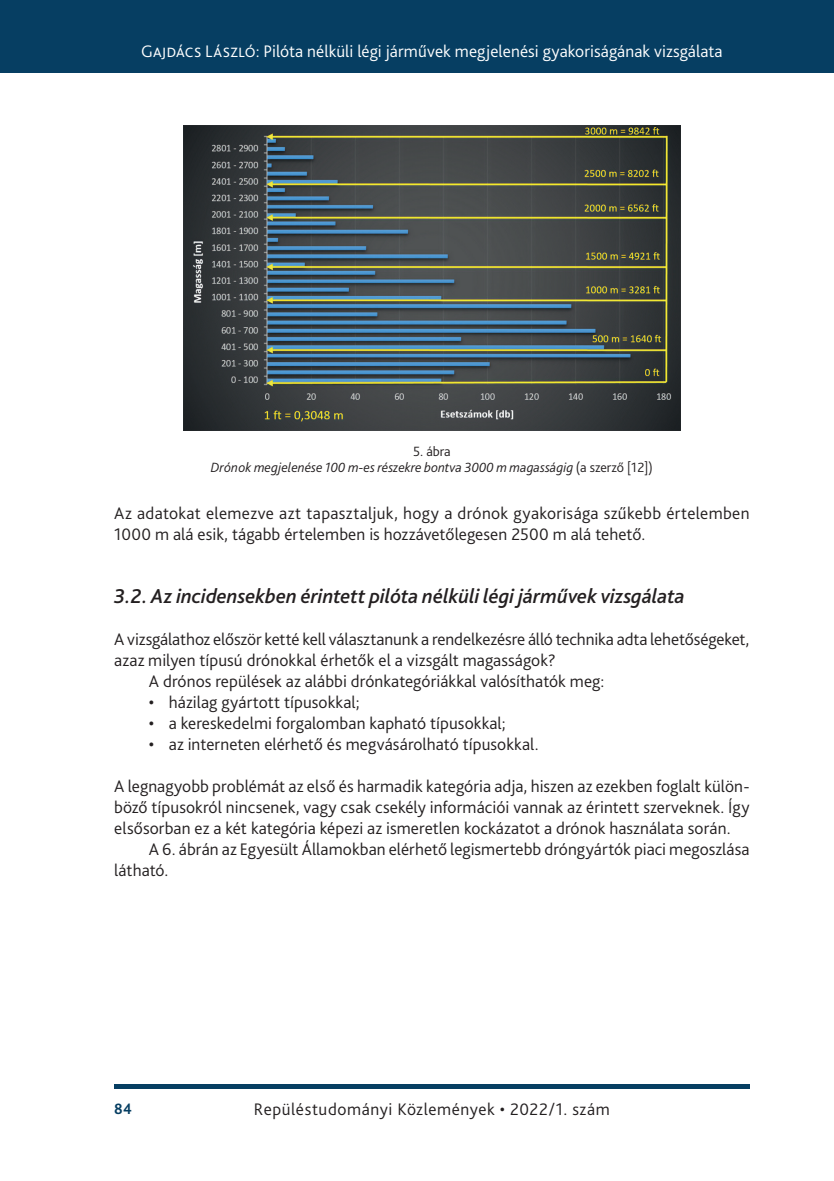
<style>
.page{position:relative;width:834px;height:1181px;background:#fff}
.page>*{position:absolute;margin:0;border:0;box-sizing:border-box;transform-origin:0 0}
._1_1_1__Head_italic{font:italic 500 21px "Bliss Pro";letter-spacing:-.005em;color:#231f20}
._2__Body_1st_paragra{font:300 17.5px/21px "Bliss Pro";letter-spacing:.005em;color:#231f20}
._1__Body{font:300 17.5px/21px "Bliss Pro";letter-spacing:.005em;color:#231f20}
.t1{font:300 17.5px "Bliss Pro";letter-spacing:.005em;color:#fff}
._2__Body_1st_paragra-2{font:300 17.5px "Bliss Pro";letter-spacing:.03em;color:#231f20}
.t2{font:700 15.75px "Bliss Pro";color:#063e62;scale:.95 1}
.Ábra__képalárás{font:italic 300 14px "Bliss Pro";color:#231f20}
.Ábra_címe{font:300 14px "Bliss Pro";color:#231f20}
.s1{font-style:normal}
.s2{font-weight:400}
</style>
<div class="page">
<div style="left:0;top:0;width:833px;height:73px;background:#063e62"></div>
<hr style="left:833px;top:0;width:1px;height:73px;background:#063e62">
<div style="left:114px;top:1084px;width:635px;height:5px;background:#063e62"></div>
<img style="left:184px;top:126px;width:496px;height:304px">
<p class="t1" style="left:141px;top:41px;width:583px">Gajdács László: Pilóta nélküli légi járművek megjelenési gyakoriságának vizsgálata</p>
<p class="Ábra_címe" style="left:413px;top:443px;width:39px">5. ábra</p>
<p class="Ábra__képalárás" style="left:211px;top:459px;width:443px">Drónok megjelenése 100 m-es részekre bontva 3000 m magasságig <span class="s1">(a szerző [12])</span></p>
<p class="_2__Body_1st_paragra" style="left:114px;top:502px;width:636px">Az adatokat elemezve azt tapasztaljuk, hogy a drónok gyakorisága szűkebb értelemben<br>1000 m alá esik, tágabb értelemben is hozzávetőlegesen 2500 m alá tehető.</p>
<p class="_1_1_1__Head_italic" style="left:114px;top:583px;width:572px">3.2. Az incidensekben érintett pilóta nélküli légi járművek vizsgálata</p>
<p class="_2__Body_1st_paragra" style="left:114px;top:628px;width:636px">A vizsgálathoz először ketté kell választanunk a rendelkezésre álló technika adta lehetőségeket, azaz milyen típusú drónokkal érhetők el a vizsgált magasságok?</p>
<p class="_1__Body" style="left:149px;top:670px;width:457px">A drónos repülések az alábbi drónkategóriákkal valósíthatók meg:</p>
<p class="_2__Body_1st_paragra" style="left:149px;top:691px;width:212px"><span class="s2">•</span> házilag gyártott típusokkal;</p>
<p class="_2__Body_1st_paragra" style="left:149px;top:712px;width:358px"><span class="s2">•</span> a kereskedelmi forgalomban kapható típusokkal;</p>
<p class="_2__Body_1st_paragra" style="left:149px;top:733px;width:391px"><span class="s2">•</span> az interneten elérhető és megvásárolható típusokkal.</p>
<p class="_2__Body_1st_paragra" style="left:114px;top:775px;width:636px;text-align:justify">A legnagyobb problémát az első és harmadik kategória adja, hiszen az ezekben foglalt külön&shy;böző típusokról nincsenek, vagy csak csekély információi vannak az érintett szerveknek. Így elsősorban ez a két kategória képezi az ismeretlen kockázatot a drónok használata során.</p>
<p class="_1__Body" style="left:114px;top:838px;width:636px;text-indent:35px">A 6. ábrán az Egyesült Államokban elérhető legismertebb dróngyártók piaci megoszlása látható.</p>
<p class="t2" style="left:114px;top:1099px;width:20px">84</p>
<p class="_2__Body_1st_paragra-2" style="left:254px;top:1098px;width:357px">Repüléstudományi Közlemények • 2022/1. szám</p>
</div>
